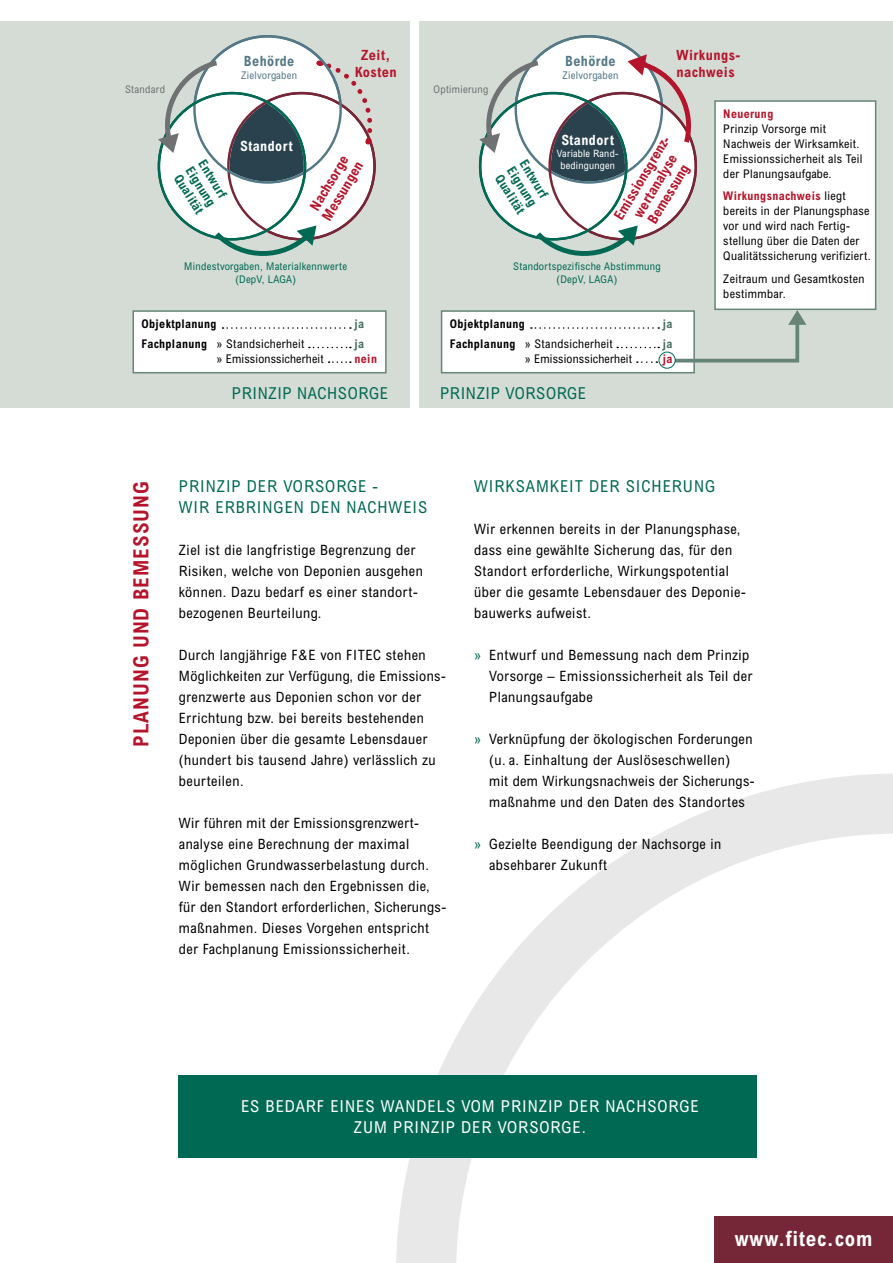
<style>
.page{position:relative;width:893px;height:1263px;background:#fff}
.page>*{position:absolute;margin:0;border:0;box-sizing:border-box;transform-origin:0 0}
.t1{font:700 condensed 21px "Arial";letter-spacing:.05em;color:#b5152b}
.t2{font:700 condensed 21px "Arial";letter-spacing:.04em;color:#fff}
.t3{font:condensed 16.5px/21px "Arial";letter-spacing:.17em;color:#fff;text-align:center}
.t4{font:condensed 16.5px "Arial";letter-spacing:.17em;color:#006953}
.t5{font:condensed 16.5px/21px "Arial";letter-spacing:.225em;color:#006953}
.t6{font:condensed 14.25px/21px "Arial";letter-spacing:.04em;color:#000}
.t7{font:700 condensed 14.1px/15.5px "Arial";letter-spacing:.03em;color:#b5152b;text-align:center}
.t8{font:700 condensed 14.1px "Arial";letter-spacing:.03em;color:#fff}
.t9{font:700 condensed 14.1px "Arial";letter-spacing:.03em;color:#537886}
.t10{font:700 condensed 12.9px/14.1px "Arial";color:#006953}
.t11{font:condensed 12px/15px "Arial";letter-spacing:.03em;color:#000}
.t12{font:700 condensed 12px "Arial";letter-spacing:.03em;color:#000}
.t13{font:700 condensed 12px "Arial";letter-spacing:.03em;color:#b5152b}
.t14{font:700 condensed 12px "Arial";letter-spacing:.03em;color:#456f5e}
.t15{font:condensed 10.65px/12.8px "Arial";letter-spacing:.03em;color:#006953}
.t16{font:condensed 10.65px "Arial";letter-spacing:.03em;color:#537886}
.t17{font:condensed 10.65px "Arial";letter-spacing:.03em;color:#707172}
.t18{font:condensed 10.05px/12.1px "Arial";letter-spacing:.03em;color:#fff;text-align:center}
.s1{font-weight:700;color:#b5152b}
.s2{font-weight:700}
.s3{color:#006953}
</style>
<div class="page">
<div style="left:0;top:21px;width:13px;height:387px;background:#d5dcd6"></div>
<div style="left:419px;top:21px;width:474px;height:387px;background:#d5dcd6"></div>
<div style="left:1px;top:21px;width:409px;height:387px;background:#d5dcd6"></div>
<svg style="left:396px;top:774px;width:497px;height:489px"></svg>
<div style="left:714px;top:1216px;width:179px;height:47px;background:#762737"></div>
<div style="left:179px;top:1075px;width:578px;height:83px;background:#006953"></div>
<div style="left:133px;top:310px;width:254px;height:63px;background:#fff;border:2px solid #668478"></div>
<svg style="left:223px;top:327px;width:128px;height:2px"></svg>
<svg style="left:309px;top:347px;width:42px;height:1px"></svg>
<svg style="left:329px;top:361px;width:22px;height:2px"></svg>
<div style="left:714px;top:100px;width:162px;height:210px;background:#fff;border:2px solid #668478"></div>
<div style="left:441px;top:310px;width:254px;height:63px;background:#fff;border:2px solid #668478"></div>
<svg style="left:531px;top:327px;width:128px;height:2px"></svg>
<svg style="left:617px;top:347px;width:42px;height:1px"></svg>
<svg style="left:637px;top:361px;width:20px;height:2px"></svg>
<div style="left:516px;top:36px;width:146px;height:146px;background:#fff;border-radius:50%"></div>
<div style="left:550px;top:93px;width:146px;height:146px;background:#fff;border-radius:50%"></div>
<div style="left:480px;top:93px;width:146px;height:146px;background:#fff;border-radius:50%"></div>
<svg style="left:479px;top:57px;width:65px;height:96px"></svg>
<svg style="left:531px;top:225px;width:107px;height:31px"></svg>
<svg style="left:550px;top:54px;width:148px;height:138px"></svg>
<svg style="left:671px;top:310px;width:135px;height:54px"></svg>
<div style="left:658px;top:352px;width:18px;height:17px;border:1px solid #006953;border-radius:50%"></div>
<div style="left:194px;top:36px;width:147px;height:146px;background:#fff;border-radius:50%"></div>
<div style="left:228px;top:93px;width:147px;height:146px;background:#fff;border-radius:50%"></div>
<div style="left:159px;top:93px;width:146px;height:146px;background:#fff;border-radius:50%"></div>
<svg style="left:229px;top:103px;width:78px;height:89px"></svg>
<svg style="left:313px;top:57px;width:61px;height:90px"></svg>
<svg style="left:158px;top:57px;width:64px;height:96px"></svg>
<svg style="left:210px;top:225px;width:107px;height:31px"></svg>
<p class="t9" style="left:244px;top:53px;width:52px">Behörde</p>
<p class="t16" style="left:241px;top:69px;width:57px">Zielvorgaben</p>
<p class="t7" style="left:355px;top:47px;width:44px;line-height:17px">Zeit,<br>Kosten</p>
<p class="t9" style="left:565px;top:53px;width:52px">Behörde</p>
<p class="t16" style="left:562px;top:69px;width:57px">Zielvorgaben</p>
<p class="t7" style="left:676px;top:46px;width:65px;line-height:17px;text-align:left">Wirkungs&shy;nachweis</p>
<p class="t17" style="left:125px;top:83px;width:41px">Standard</p>
<p class="t17" style="left:434px;top:83px;width:56px">Optimierung</p>
<p class="t10" style="left:207px;top:156px;width:46px;rotate:58deg">Entwurf<br>Eignung<br>Qualität</p>
<p class="t8" style="left:240px;top:138px;width:54px">Standort</p>
<p class="t7" style="left:306px;top:207px;width:67px;text-align:left;rotate:-59deg">Nachsorge<br>Messungen</p>
<p class="t15" style="left:235px;top:260px;width:113px;text-indent:-51px">M indestvorgaben, Materialkennwerte (DepV, LAGA</p>
<p class="t15" style="left:292px;top:273px;width:5px">)</p>
<p class="t8" style="left:561px;top:132px;width:54px">Standort</p>
<p class="t18" style="left:557px;top:147px;width:63px">Variable Rand&shy;bedingungen</p>
<p class="t7" style="left:611px;top:214px;width:99px;rotate:-59deg">Emissionsgrenz&shy;wertanalyse<br>Bemessung</p>
<p class="t10" style="left:528px;top:156px;width:46px;rotate:58deg">Entwurf<br>Eignung<br>Qualität</p>
<p class="t15" style="left:557px;top:260px;width:105px;text-indent:-43px">Standortspezifische Abstimmung (DepV, LAGA</p>
<p class="t15" style="left:614px;top:273px;width:5px">)</p>
<p class="t13" style="left:723px;top:106px;width:52px">Neuerung</p>
<p class="t11" style="left:723px;top:121px;width:141px">Prinzip Vorsorge mit<br>Nachweis der Wirksamkeit.<br>Emissionssicherheit als Teil der Planungsaufgabe.</p>
<p class="t11" style="left:723px;top:188px;width:149px"><span class="s1">Wirkungsnachweis</span> liegt bereits in der Planungsphase vor und wird nach Fertig&shy;stellung über die Daten der<br>Qualitätssicherung verifiziert.</p>
<p class="t11" style="left:723px;top:271px;width:143px">Zeitraum und Gesamtkosten bestimmbar.</p>
<p class="t12" style="left:142px;top:317px;width:76px">Objektplanung</p>
<p class="t14" style="left:355px;top:317px;width:11px">ja</p>
<p class="t11" style="left:142px;top:336px;width:165px"><span class="s2">Fachplanung</span> » Standsicherheit</p>
<p class="t14" style="left:355px;top:337px;width:11px">ja</p>
<p class="t11" style="left:217px;top:351px;width:109px">» Emissionssicherheit</p>
<p class="t13" style="left:355px;top:351px;width:24px">nein</p>
<p class="t12" style="left:450px;top:317px;width:76px">Objektplanung</p>
<p class="t14" style="left:663px;top:317px;width:11px">ja</p>
<p class="t11" style="left:450px;top:336px;width:165px"><span class="s2">Fachplanung</span> » Standsicherheit</p>
<p class="t14" style="left:663px;top:337px;width:11px">ja</p>
<p class="t11" style="left:525px;top:351px;width:109px">» Emissionssicherheit</p>
<p class="t13" style="left:663px;top:351px;width:11px">ja</p>
<p class="t4" style="left:232px;top:383px;width:158px">Prinzip Nachsorge</p>
<p class="t4" style="left:440px;top:383px;width:148px">Prinzip vorsorge</p>
<h1 class="t1" style="left:129px;top:747px;width:268px;rotate:-90deg">PLANUNG UND BEMESSUNG</h1>
<p class="t5" style="left:179px;top:475px;width:250px">Prinzip der Vorsorge -<br>wir erbringen den Nachweis</p>
<p class="t4" style="left:474px;top:476px;width:243px">Wirksamkeit der Sicheru ng</p>
<p class="t6" style="left:179px;top:539px;width:245px">Ziel ist die langfristige Begrenzung der Risiken, welche von Deponien ausgehen können. Dazu bedarf es einer standort&shy;bezogenen Beurteilung.</p>
<p class="t6" style="left:179px;top:644px;width:175px">Durch langjährige F&amp;E von FITEC</p>
<p class="t6" style="left:179px;top:644px;width:268px;text-indent:207px">stehen<br>Möglichkeiten zur Verfügung, die Emissions&shy;grenzwerte aus Deponien schon vor der<br>Errichtung bzw. bei bereits bestehenden<br>Deponien über die gesamte Lebensdauer (hundert bis tausend Jahre) verlässlich zu beurteilen.</p>
<p class="t6" style="left:179px;top:812px;width:269px">Wir führen mit der Emissionsgrenzwert&shy;analyse eine Berechnung der maximal möglichen Grundwasserbelastung durch.<br>Wir bemessen nach den Ergebnissen die, für den Standort erforderlichen, Sicherungs&shy;maßnahmen. Dieses Vorgehen entspricht der Fachplanung Emissionssicherheit.</p>
<p class="t6" style="left:474px;top:518px;width:273px">Wir erkennen bereits in der Planungsphase, dass eine gewählte Sicherung das, für den Standort erforderliche, Wirkungspotential über die gesamte Lebensdauer des Deponie&shy;bauwerks aufweist.</p>
<p class="t6" style="left:474px;top:644px;width:280px"><span class="s3">»</span> Entwurf und Bemessung nach dem Prinzip<br>Vorsorge – Emissionssicherheit als Teil der<br>Planungsaufgabe</p>
<p class="t6" style="left:489px;top:728px;width:267px;text-indent:-15px"><span class="s3">»</span> Verknüpfung der ökologischen Forderungen (u. a. Einhaltung der Auslöseschwellen)<br>mit dem Wirkungsnachweis der Sicherungs&shy;maßnahme und den Daten des Standortes</p>
<p class="t6" style="left:489px;top:833px;width:234px;text-indent:-15px"><span class="s3">»</span> Gezielte Beendigung der Nachsorge in absehbarer Zukunft</p>
<p class="t3" style="left:241px;top:1095px;width:459px">Es bedarf eines Wandels vom Prinzip der Nachsorge zum Prinzip der Vorsorge.</p>
<h1 class="t2" style="left:735px;top:1226px;width:139px">www.fitec.com</h1>
</div>
